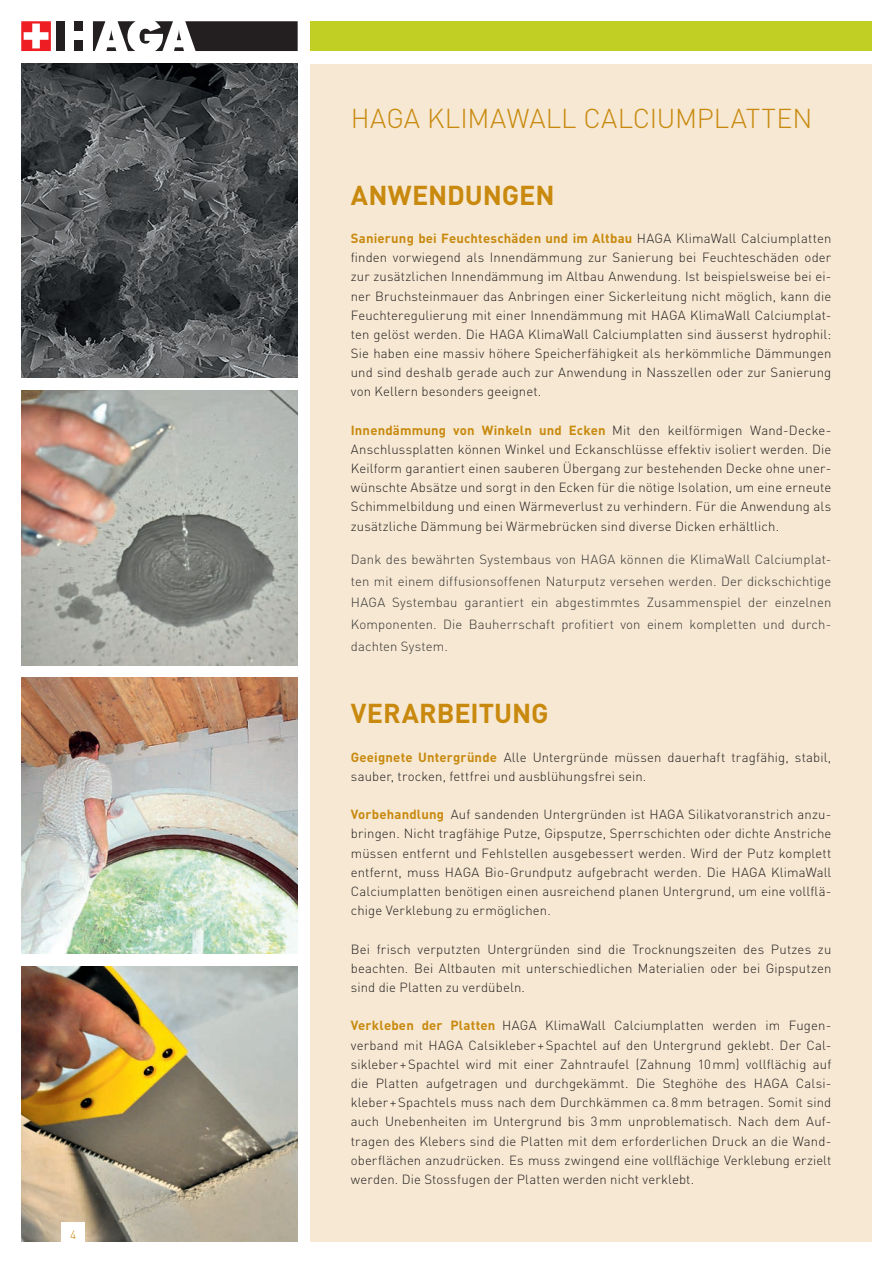
<style>
.page{position:relative;width:893px;height:1263px;background:#fff}
.page>*{position:absolute;margin:0;border:0;box-sizing:border-box;transform-origin:0 0}
.t1{font:300 27px "DIN";color:#c8890e}
.t2{font:700 27px "DIN";letter-spacing:-.005em;color:#c8890e}
.t3{font:300 13.2px/19.2px "DIN";letter-spacing:.01em;color:#231f20;text-align:justify}
.t4{font:300 13.2px/21.9px "DIN";letter-spacing:.01em;color:#373535;text-align:justify}
.t5{font:300 12px "DIN";color:#c8890e}
.s1{font-weight:700;color:#c8890e}
</style>
<div class="page">
<div style="left:310px;top:21px;width:562px;height:30px;background:#c1ce23"></div>
<svg style="left:21px;top:21px;width:30px;height:30px"></svg>
<div style="left:56px;top:21px;width:9px;height:30px;background:#231f20"></div>
<div style="left:75px;top:21px;width:8px;height:10px;background:#231f20"></div>
<div style="left:75px;top:41px;width:8px;height:10px;background:#231f20"></div>
<svg style="left:93px;top:21px;width:205px;height:30px"></svg>
<div style="left:310px;top:64px;width:562px;height:1178px;background:#f6e8d2"></div>
<img style="left:21px;top:678px;width:277px;height:276px">
<img style="left:21px;top:966px;width:277px;height:276px">
<img style="left:21px;top:390px;width:277px;height:275px">
<img style="left:21px;top:64px;width:277px;height:313px">
<div style="left:62px;top:1222px;width:23px;height:39px;background:#fff"></div>
<p class="t5" style="left:70px;top:1227px;width:8px">4</p>
<h1 class="t1" style="left:351px;top:102px;width:463px">HAGA KLIMAWALL CALCIUMPLATTEN</h1>
<h1 class="t2" style="left:351px;top:177px;width:205px">ANWENDUNGEN</h1>
<p class="t3" style="left:351px;top:229px;width:482px"><span class="s1">Sanierung bei Feuchteschäden und im Altbau</span> HAGA KlimaWall Calciumplatten finden vorwiegend als Innendämmung zur Sanierung bei Feuchteschäden oder zur zusätzlichen Innendämmung im Altbau Anwendung. Ist beispielsweise bei ei&shy;ner Bruchsteinmauer das Anbringen einer Sickerleitung nicht möglich, kann die Feuchteregulierung mit einer Innendämmung mit HAGA KlimaWall Calciumplat&shy;ten gelöst werden. Die HAGA KlimaWall Calciumplatten sind äusserst hydrophil:<br>Sie haben eine massiv höhere Speicherfähigkeit als herkömmliche Dämmungen und sind deshalb gerade auch zur Anwendung in Nasszellen oder zur Sanierung von Kellern besonders geeignet.</p>
<p class="t3" style="left:351px;top:420px;width:482px"><span class="s1">Innendämmung von Winkeln und Ecken</span> Mit den keilförmigen Wand-Decke-Anschlussplatten können Winkel und Eckanschlüsse effektiv isoliert werden. Die Keilform garantiert einen sauberen Übergang zur bestehenden Decke ohne uner&shy;wünschte Absätze und sorgt in den Ecken für die nötige Isolation, um eine erneute Schimmelbildung und einen Wärmeverlust zu verhindern. Für die Anwendung als zusätzliche Dämmung bei Wärmebrücken sind diverse Dicken erhältlich.</p>
<p class="t4" style="left:351px;top:548px;width:482px">Dank des bewährten Systembaus von HAGA können die KlimaWall Calciumplat&shy;ten mit einem diffusionsoffenen Naturputz versehen werden. Der dickschichtige HAGA Systembau garantiert ein abgestimmtes Zusammenspiel der einzelnen Komponenten. Die Bauherrschaft profitiert von einem kompletten und durch&shy;dachten System.</p>
<h1 class="t2" style="left:351px;top:696px;width:199px">VERARBEITUNG</h1>
<p class="t3" style="left:351px;top:747px;width:482px"><span class="s1">Geeignete Untergründe</span> Alle Untergründe müssen dauerhaft tragfähig, stabil, sauber, trocken, fettfrei und ausblühungsfrei sein.</p>
<p class="t3" style="left:351px;top:805px;width:482px"><span class="s1">Vorbehandlung</span> Auf sandenden Untergründen ist HAGA Silikatvoranstrich anzu&shy;bringen. Nicht tragfähige Putze, Gipsputze, Sperrschichten oder dichte Anstriche müssen entfernt und Fehlstellen ausgebessert werden. Wird der Putz komplett entfernt, muss HAGA Bio-Grundputz aufgebracht werden. Die HAGA KlimaWall Calciumplatten benötigen einen ausreichend planen Untergrund, um eine vollflä&shy;chige Verklebung zu ermöglichen.</p>
<p class="t3" style="left:351px;top:939px;width:482px">Bei frisch verputzten Untergründen sind die Trocknungszeiten des Putzes zu beachten. Bei Altbauten mit unterschiedlichen Materialien oder bei Gipsputzen sind die Platten zu verdübeln.</p>
<p class="t3" style="left:351px;top:1016px;width:482px"><span class="s1">Verkleben der Platten</span> HAGA KlimaWall Calciumplatten werden im Fugen&shy;verband mit HAGA Calsikleber + Spachtel auf den Untergrund geklebt. Der Cal&shy;sikleber + Spachtel wird mit einer Zahntraufel (Zahnung 10 mm) vollflächig auf die Platten aufgetragen und durchgekämmt. Die Steghöhe des HAGA Calsi&shy;kleber + Spachtels muss nach dem Durchkämmen ca. 8 mm betragen. Somit sind auch Unebenheiten im Untergrund bis 3 mm unproblematisch. Nach dem Auf&shy;tragen des Klebers sind die Platten mit dem erforderlichen Druck an die Wand&shy;oberflächen anzudrücken. Es muss zwingend eine vollflächige Verklebung erzielt werden. Die Stossfugen der Platten werden nicht verklebt.</p>
</div>
